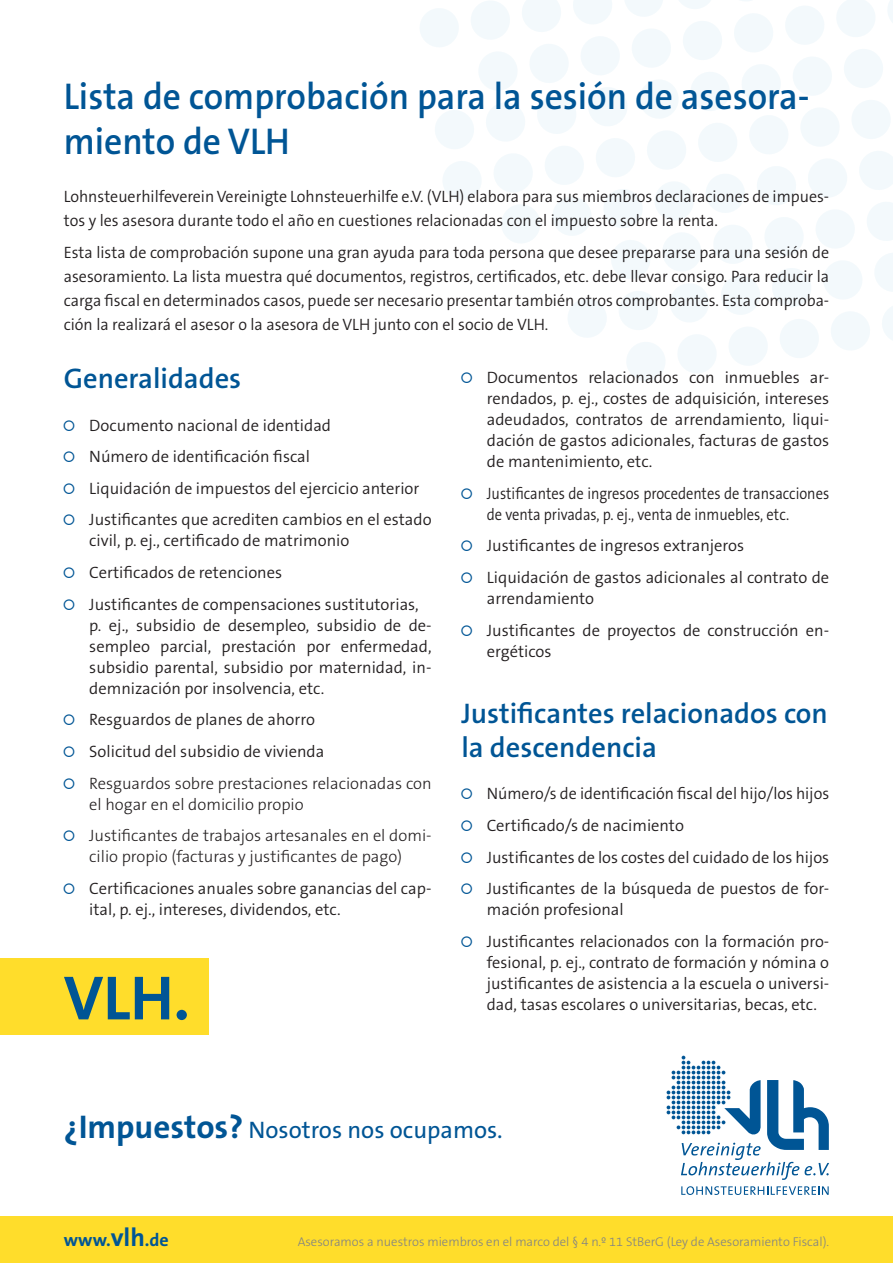
<style>
.page{position:relative;width:893px;height:1263px;background:#fff}
.page>*{position:absolute;margin:0;border:0;box-sizing:border-box;transform-origin:0 0}
.t1{font:700 63px "The Sans B W7";color:#005595}
.t2{font:600 37.5px/45px "The Sans B W6";color:#005595;scale:.95 1}
.t3{font:600 28.5px/34.2px "The Sans B W6";color:#005595}
.t4{font:24px "The Sans B W5 Plain";color:#005595}
.t5{font:700 18px "The Sans B W7";color:#005595}
.t6{font:300 16.5px/31.7px "The Sans B W4";color:#231f20}
.t7{font:300 16.5px/21px "The Sans B W3";color:#231f20}
.t8{font:300 16.5px/21px "The Sans B W4";color:#231f20;scale:.88 1}
.t9{font:300 12.75px "The Sans B W3";color:#808285}
.s1{font-family:"The Sans B W7";font-weight:700;font-size:33px}
.s2{font-size:25.5px}
</style>
<div class="page">
<svg style="left:667px;top:1056px;width:162px;height:124px"></svg>
<svg style="left:681px;top:1186px;width:148px;height:9px"></svg>
<div style="left:0;top:958px;width:208px;height:76px;background:#ffdd2b"></div>
<div style="left:0;top:1216px;width:893px;height:47px;background:#ffdd2b"></div>
<svg style="left:420px;top:0;width:473px;height:381px"></svg>
<svg style="left:461px;top:372px;width:11px;height:9px"></svg>
<h2 class="t2" style="left:64px;top:74px;width:787px">Lista de comprobación para la sesión de asesora&shy;miento de VLH</h2>
<p class="t6" style="left:64px;top:184px;width:767px;line-height:24px">Lohnsteuerhilfeverein Vereinigte Lohnsteuerhilfe e.V. (VLH) elabora para sus miembros declaraciones de impues&shy;tos y les asesora durante todo el año en cuestiones relacionadas con el impuesto sobre la renta.</p>
<p class="t6" style="left:64px;top:241px;width:767px;line-height:24px;text-align:justify">Esta lista de comprobación supone una gran ayuda para toda persona que desee prepararse para una sesión de asesoramiento. La lista muestra qué documentos, registros, certificados, etc. debe llevar consigo. Para reducir la carga fiscal en determinados casos, puede ser necesario presentar también otros comprobantes. Esta comproba&shy;ción la realizará el asesor o la asesora de VLH junto con el socio de VLH.</p>
<h3 class="t3" style="left:64px;top:362px;width:179px">Generalidades</h3>
<p class="t6" style="left:89px;top:409px;width:344px">Documento nacional de identidad<br>Número de identificación fiscal<br>Liquidación de impuestos del ejercicio anterior Justificantes que acrediten cambios en el estado</p>
<p class="t6" style="left:89px;top:525px;width:331px">civil, p. ej., certificado de matrimonio<br>Certificados de retenciones<br>Justificantes de compensaciones sustitutorias,</p>
<p class="t6" style="left:89px;top:615px;width:344px;line-height:21px;text-align:justify">p. ej., subsidio de desempleo, subsidio de de&shy;sempleo parcial, prestación por enfermedad, subsidio parental, subsidio por maternidad, in&shy;demnización por insolvencia, etc.</p>
<p class="t6" style="left:89px;top:704px;width:237px">Resguardos de planes de ahorro<br>Solicitud del subsidio de vivienda</p>
<p class="t7" style="left:89px;top:773px;width:344px">Resguardos sobre prestaciones relacionadas con el hogar en el domicilio propio</p>
<p class="t7" style="left:89px;top:825px;width:344px">Justificantes de trabajos artesanales en el domi&shy;cilio propio (facturas y justificantes de pago)</p>
<p class="t6" style="left:89px;top:878px;width:344px;line-height:21px">Certificaciones anuales sobre ganancias del cap&shy;ital, p. ej., intereses, dividendos, etc.</p>
<h1 class="t1" style="left:64px;top:958px;width:128px">VLH.</h1>
<p class="t6" style="left:487px;top:367px;width:344px;line-height:21px;text-align:justify">Documentos relacionados con inmuebles ar&shy;rendados, p. ej., costes de adquisición, intereses adeudados, contratos de arrendamiento, liqui&shy;dación de gastos adicionales, facturas de gastos de mantenimiento, etc.</p>
<p class="t8" style="left:487px;top:483px;width:390px">Justificantes de ingresos procedentes de transacciones de venta privadas, p. ej., venta de inmuebles, etc.</p>
<p class="t6" style="left:487px;top:530px;width:344px">Justificantes de ingresos extranjeros<br>Liquidación de gastos adicionales al contrato de</p>
<p class="t6" style="left:487px;top:583px;width:344px">arrendamiento<br>Justificantes de proyectos de construcción en-</p>
<p class="t6" style="left:487px;top:635px;width:66px">ergéticos</p>
<h3 class="t3" style="left:461px;top:696px;width:368px">Justificantes relacionados con la descendencia</h3>
<p class="t6" style="left:487px;top:778px;width:344px">Número/s de identificación fiscal del hijo/los hijos Certificado/s de nacimiento<br>Justificantes de los costes del cuidado de los hijos Justificantes de la búsqueda de puestos de for-</p>
<p class="t6" style="left:487px;top:894px;width:344px">mación profesional<br>Justificantes relacionados con la formación pro-</p>
<p class="t6" style="left:487px;top:952px;width:344px;line-height:21px;text-align:justify">fesional, p. ej., contrato de formación y nómina o justificantes de asistencia a la escuela o universi&shy;dad, tasas escolares o universitarias, becas, etc.</p>
<h3 class="t4" style="left:64px;top:1114px;width:440px"><span class="s1">¿Impuestos?</span> Nosotros nos ocupamos.</h3>
<p class="t5" style="left:64px;top:1228px;width:107px">www.<span class="s2">vlh</span>.de</p>
<p class="t9" style="left:298px;top:1233px;width:533px">Asesoramos a nuestros miembros en el marco del § 4 n.º 11 StBerG (Ley de Asesoramiento Fiscal).</p>
</div>
